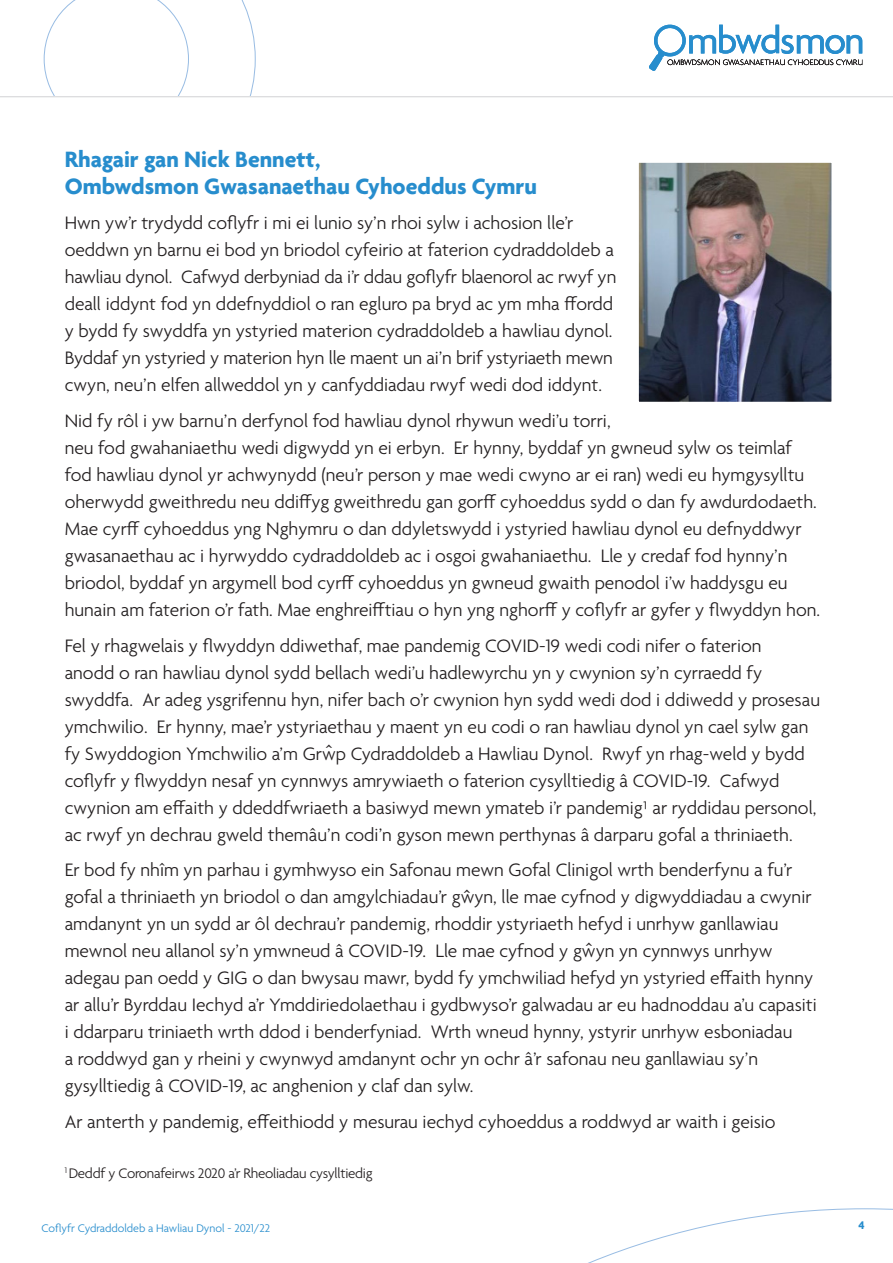
<style>
.page{position:relative;width:893px;height:1263px;background:#fff}
.page>*{position:absolute;margin:0;border:0;box-sizing:border-box;transform-origin:0 0}
.sub_heading{font:700 24px/27px "Agenda";color:#278dcd}
.t1{font:300 19.5px/27px "Agenda";color:#231f20}
.t2{font:300 15px "Agenda";letter-spacing:-.015em;color:#231f20}
.t3{font:300 12px "Agenda";color:#278dcd}
.t4{font:700 12px "Agenda";color:#278dcd}
</style>
<div class="page">
<svg style="left:43px;top:0;width:213px;height:96px"></svg>
<hr style="left:0;top:96px;width:893px;height:1px;background:#d1d2d4">
<svg style="left:588px;top:1208px;width:305px;height:55px"></svg>
<svg style="left:649px;top:24px;width:213px;height:47px"></svg>
<img style="left:638px;top:162px;width:194px;height:240px">
<p class="sub_heading" style="left:65px;top:147px;width:474px">Rhagair gan Nick Bennett,<br>Ombwdsmon Gwasanaethau Cyhoeddus Cymru</p>
<p class="t1" style="left:65px;top:211px;width:553px">Hwn yw’r trydydd coflyfr i mi ei lunio sy’n rhoi sylw i achosion lle’r oeddwn yn barnu ei bod yn briodol cyfeirio at faterion cydraddoldeb a hawliau dynol. Cafwyd derbyniad da i’r ddau goflyfr blaenorol ac rwyf yn deall iddynt fod yn ddefnyddiol o ran egluro pa bryd ac ym mha ffordd y bydd fy swyddfa yn ystyried materion cydraddoldeb a hawliau dynol.<br>Byddaf yn ystyried y materion hyn lle maent un ai’n brif ystyriaeth mewn cwyn, neu’n elfen allweddol yn y canfyddiadau rwyf wedi dod iddynt.</p>
<p class="t1" style="left:65px;top:408px;width:757px">Nid fy rôl i yw barnu’n derfynol fod hawliau dynol rhywun wedi’u torri,<br>neu fod gwahaniaethu wedi digwydd yn ei erbyn. Er hynny, byddaf yn gwneud sylw os teimlaf fod hawliau dynol yr achwynydd (neu’r person y mae wedi cwyno ar ei ran) wedi eu hymgysylltu oherwydd gweithredu neu ddiffyg gweithredu gan gorff cyhoeddus sydd o dan fy awdurdodaeth.<br>Mae cyrff cyhoeddus yng Nghymru o dan ddyletswydd i ystyried hawliau dynol eu defnyddwyr gwasanaethau ac i hyrwyddo cydraddoldeb ac i osgoi gwahaniaethu. Lle y credaf fod hynny’n briodol, byddaf yn argymell bod cyrff cyhoeddus yn gwneud gwaith penodol i’w haddysgu eu hunain am faterion o’r fath. Mae enghreifftiau o hyn yng nghorff y coflyfr ar gyfer y flwyddyn hon.</p>
<p class="t1" style="left:65px;top:633px;width:757px">Fel y rhagwelais y flwyddyn ddiwethaf, mae pandemig COVID-19 wedi codi nifer o faterion<br>anodd o ran hawliau dynol sydd bellach wedi’u hadlewyrchu yn y cwynion sy’n cyrraedd fy swyddfa. Ar adeg ysgrifennu hyn, nifer bach o’r cwynion hyn sydd wedi dod i ddiwedd y prosesau ymchwilio. Er hynny, mae’r ystyriaethau y maent yn eu codi o ran hawliau dynol yn cael sylw gan fy Swyddogion Ymchwilio a’m Grwp Cydraddoldeb a Hawliau Dynol. Rwyf yn rhag-weld y bydd coflyfr y flwyddyn nesaf yn cynnwys amrywiaeth o faterion cysylltiedig â COVID-19. Cafwyd cwynion am effaith y ddeddfwriaeth a basiwyd mewn ymateb i’r pandemig¹ ar ryddidau personol, ac rwyf yn dechrau gweld themâu’n codi’n gyson mewn perthynas â darparu gofal a thriniaeth.</p>
<p class="t1" style="left:65px;top:857px;width:753px">Er bod fy nhîm yn parhau i gymhwyso ein Safonau mewn Gofal Clinigol wrth benderfynu a fu’r gofal a thriniaeth yn briodol o dan amgylchiadau’r gwyn, lle mae cyfnod y digwyddiadau a cwynir amdanynt yn un sydd ar ôl dechrau’r pandemig, rhoddir ystyriaeth hefyd i unrhyw ganllawiau mewnol neu allanol sy’n ymwneud â COVID-19. Lle mae cyfnod y gwyn yn cynnwys unrhyw adegau pan oedd y GIG o dan bwysau mawr, bydd fy ymchwiliad hefyd yn ystyried effaith hynny ar allu’r Byrddau Iechyd a’r Ymddiriedolaethau i gydbwyso’r galwadau ar eu hadnoddau a’u capasiti i ddarparu triniaeth wrth ddod i benderfyniad. Wrth wneud hynny, ystyrir unrhyw esboniadau<br>a roddwyd gan y rheini y cwynwyd amdanynt ochr yn ochr â’r safonau neu ganllawiau sy’n gysylltiedig â COVID-19, ac anghenion y claf dan sylw.</p>
<p class="t1" style="left:65px;top:1109px;width:712px">Ar anterth y pandemig, effeithiodd y mesurau iechyd cyhoeddus a roddwyd ar waith i geisio</p>
<p class="t2" style="left:65px;top:1165px;width:309px"><sup>1</sup> Deddf y Coronafeirws 2020 a’r Rheoliadau cysylltiedig</p>
<p class="t1" style="left:324px;top:740px;width:11px">ˆ</p>
<p class="t1" style="left:462px;top:884px;width:11px">ˆ</p>
<p class="t1" style="left:584px;top:938px;width:11px">ˆ</p>
<p class="t3" style="left:42px;top:1221px;width:230px">Coflyfr Cydraddoldeb a Hawliau Dynol - 2021/22</p>
<p class="t4" style="left:858px;top:1218px;width:8px">4</p>
</div>
